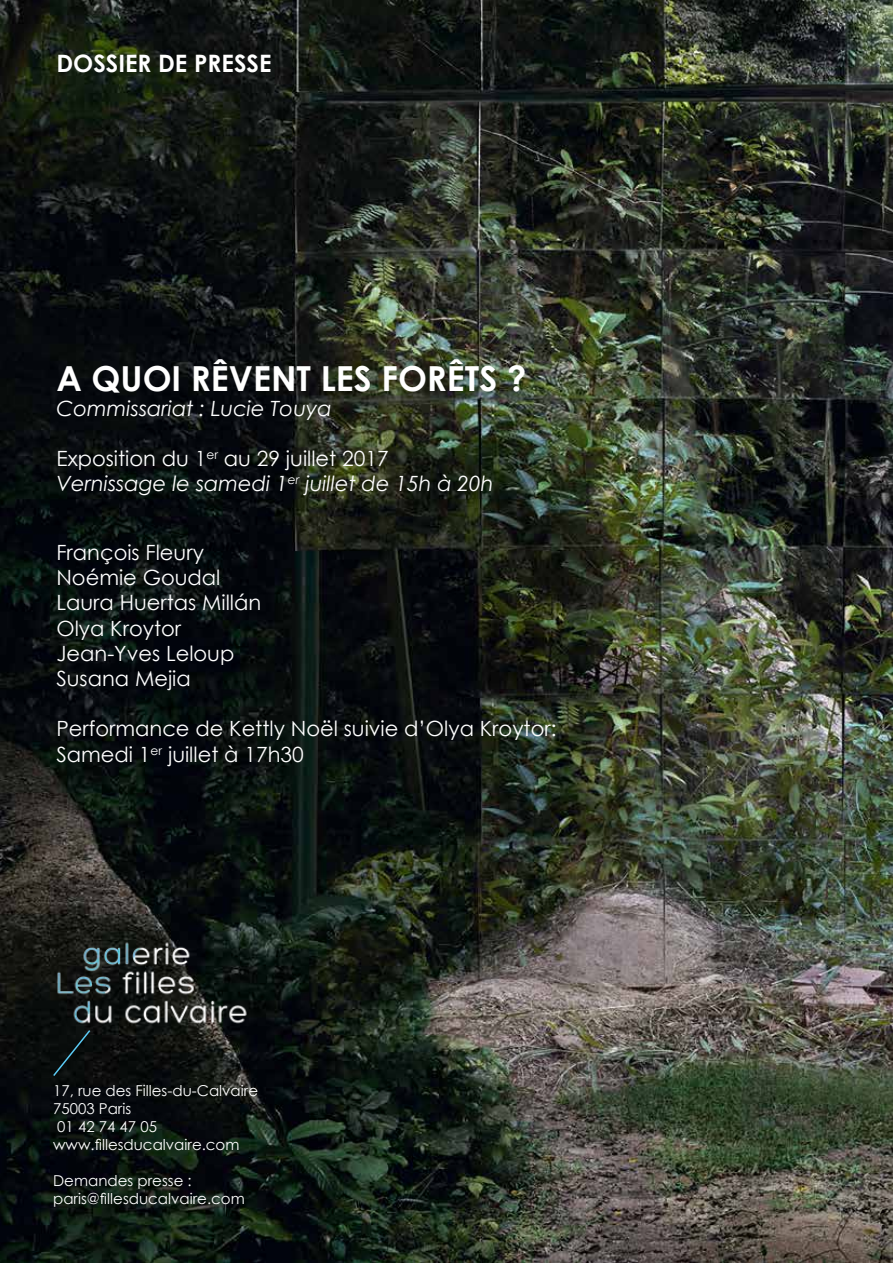
<style>
.page{position:relative;width:893px;height:1263px;background:#fff}
.page>*{position:absolute;margin:0;border:0;box-sizing:border-box;transform-origin:0 0}
.t1{font:700 34.5px "Century Gothic";color:#fff}
.t2{font:700 24px "Century Gothic";color:#fff}
.t3{font:21px/25.2px "Century Gothic";color:#fff}
.t4{font:italic 21px/25.2px "Century Gothic";color:#fff}
.t5{font:15px/18px "Century Gothic";color:#fff}
.s1{font-style:normal}
</style>
<div class="page">
<img style="left:0;top:0;width:893px;height:1263px">
<img style="left:53px;top:936px;width:197px;height:92px">
<svg style="left:52px;top:1028px;width:40px;height:50px;background:#0c1516"></svg>
<p class="t2" style="left:56px;top:45px;width:217px">DOSSIER DE PRESSE</p>
<h1 class="t1" style="left:56px;top:352px;width:471px">A QUOI RÊVENT LES FORÊTS ?</h1>
<p class="t4" style="left:56px;top:395px;width:277px">Commissariat : Lucie Touya</p>
<p class="t4" style="left:56px;top:446px;width:439px"><span class="s1">Exposition du 1</span><sup>er</sup> <span class="s1">au 29 juillet 2017<br></span>Vernissage le samedi 1<sup>er</sup> juillet de 15h à 20h</p>
<p class="t3" style="left:56px;top:539px;width:206px">François Fleury<br>Noémie Goudal<br>Laura Huertas Millán<br>Olya Kroytor<br>Jean-Yves Leloup<br>Susana Mejia</p>
<p class="t3" style="left:56px;top:716px;width:502px">Performance de Kettly Noël suivie d’Olya Kroytor:<br>Samedi 1<sup>er</sup> juillet à 17h30</p>
<p class="t5" style="left:53px;top:1081px;width:206px">17, rue des Filles-du-Calvaire<br>75003 Paris<br>01 42 74 47 05 www.fillesducalvaire.com</p>
<p class="t5" style="left:53px;top:1171px;width:193px">Demandes presse : paris@fillesducalvaire.com</p>
</div>
